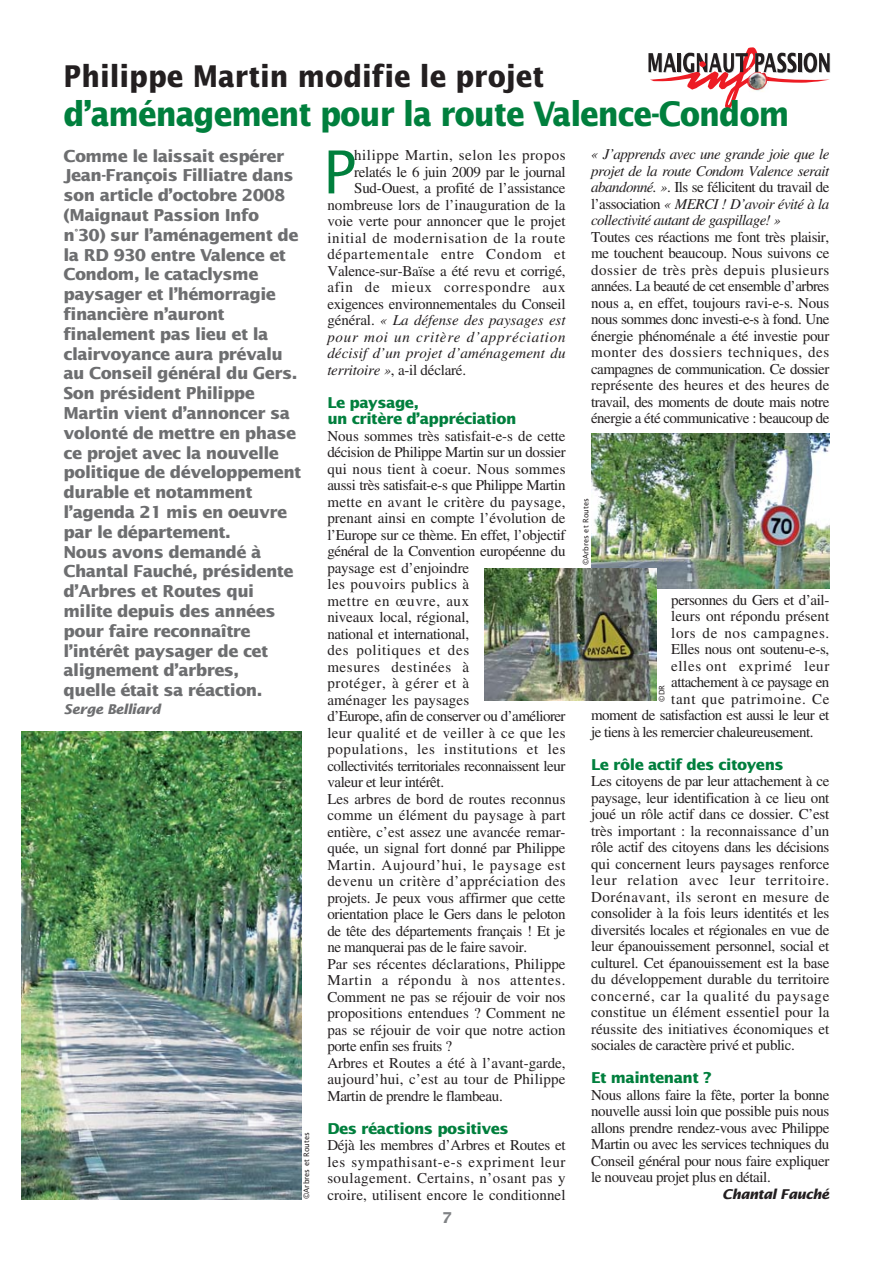
<style>
.page{position:relative;width:893px;height:1263px;background:#fff}
.page>*{position:absolute;margin:0;border:0;box-sizing:border-box;transform-origin:0 0}
.t1{font:59.4px "Lucida Sans";color:#007f3d}
.t2{font:700 33.75px "Lucida Sans";letter-spacing:-.035em;color:#007f3d;scale:.9 1}
.t3{font:700 30px "Lucida Sans";color:#231f20;scale:.9 1}
.t4{font:700 16.5px/19.8px "Lucida Sans";letter-spacing:-.035em;color:#6d6e70}
.t5{font:15px/16.5px "Times";letter-spacing:-.005em;color:#231f20;text-align:justify}
.t6{font:italic 15px/16.5px "Times";letter-spacing:-.005em;color:#231f20;text-align:justify}
.t7{font:15px "Times";letter-spacing:-.035em;color:#231f20}
.t8{font:700 15px/16.5px "Lucida Sans";letter-spacing:-.035em;color:#007f3d}
.t9{font:15px "Times";letter-spacing:.04em;color:#231f20}
.t10{font:15px "Times";letter-spacing:.05em;color:#231f20}
.t11{font:15px "Times";letter-spacing:.045em;color:#231f20}
.t12{font:italic 15px "Times";letter-spacing:.05em;color:#231f20}
.t13{font:15px "Times";letter-spacing:.035em;color:#231f20}
.t14{font:15px "Times";letter-spacing:-.025em;color:#231f20}
.t15{font:700 15px "Lucida Sans";color:#808285}
.t16{font:italic 700 13.5px "Lucida Sans";letter-spacing:-.035em;color:#6d6e70}
.t17{font:italic 700 13.5px "Lucida Sans";letter-spacing:-.035em;color:#231f20}
.t18{font:7.5px "Lucida Sans";color:#231f20}
.s1{font-style:normal}
.s2{font-style:italic}
</style>
<div class="page">
<svg style="left:648px;top:47px;width:182px;height:63px"></svg>
<img style="left:591px;top:433px;width:238px;height:156px">
<img style="left:21px;top:731px;width:281px;height:468px">
<img style="left:484px;top:569px;width:172px;height:132px">
<h3 class="t3" style="left:64px;top:64px;width:535px">Philippe Martin modifie le projet</h3>
<h2 class="t2" style="left:64px;top:100px;width:808px">d’aménagement pour la route Valence-Condom</h2>
<p class="t6" style="left:591px;top:147px;width:240px">« J’apprends avec une grande joie que le projet de la route Condom Valence serait abandonné. »<span class="s1">. Ils se félicitent du travail de l’association</span> « MERCI ! D’avoir évité à la collectivité autant de gaspillage! »</p>
<p class="t5" style="left:591px;top:230px;width:240px">Toutes ces réactions me font très plaisir, me touchent beaucoup. Nous suivons ce dossier de très près depuis plusieurs années. La beauté de cet ensemble d’arbres nous a, en effet, toujours ravi-e-s. Nous nous sommes donc investi-e-s à fond. Une énergie phénoménale a été investie pour monter des dossiers techniques, des campagnes de com munication. Ce dossier représente des heures et des heures de travail, des moments de doute mais notre énergie a été commu ni cative : beau coup de</p>
<p class="t4" style="left:64px;top:147px;width:239px">Comme le laissait espérer<br>Jean-François Filliatre dans son article d’octobre 2008 (Maignaut Passion Info n°30) sur l’aménagement de la RD 930 entre Valence et<br>Condom, le cataclysme paysager et l’hémorragie financière n’auront finalement pas lieu et la clairvoyance aura prévalu au Conseil général du Gers.<br>Son président Philippe<br>Martin vient d’annoncer sa volonté de mettre en phase ce projet avec la nouvelle politique de développement durable et notamment l’agenda 21 mis en oeuvre par le département.<br>Nous avons demandé à<br>Chantal Fauché, présidente d’Arbres et Routes qui milite depuis des années pour faire reconnaître l’intérêt paysager de cet alignement d’arbres,<br>quelle était sa réaction.</p>
<p class="t16" style="left:64px;top:703px;width:98px">Serge Belliard</p>
<h1 class="t1" style="left:323px;top:148px;width:34px">P</h1>
<p class="t13" style="left:354px;top:150px;width:213px">hilippe Martin, selon les propos</p>
<p class="t5" style="left:354px;top:165px;width:213px">relatés le 6 juin 2009 par le journal</p>
<p class="t5" style="left:354px;top:182px;width:213px">Sud-Ouest, a profité de l’assistance</p>
<p class="t5" style="left:327px;top:198px;width:240px">nombreuse lors de l’inauguration de la</p>
<p class="t5" style="left:327px;top:215px;width:240px">voie verte pour annoncer que le projet</p>
<p class="t11" style="left:327px;top:232px;width:240px">initial de modernisation de la route</p>
<p class="t10" style="left:327px;top:249px;width:240px">départementale entre Condom et</p>
<p class="t5" style="left:327px;top:264px;width:240px">Valence-sur-Baïse a été revu et corrigé,</p>
<p class="t10" style="left:327px;top:282px;width:240px">afin de mieux corres pondre aux</p>
<p class="t5" style="left:327px;top:297px;width:240px">exigences environnementales du Conseil</p>
<p class="t6" style="left:327px;top:313px;width:240px"><span class="s1">général.</span> « La défense des paysages est</p>
<p class="t12" style="left:327px;top:331px;width:240px">pour moi un critère d’appréciation</p>
<p class="t6" style="left:327px;top:346px;width:240px">décisif d’un projet d’aménagement du</p>
<p class="t5" style="left:327px;top:363px;width:140px"><span class="s2">ter ri toire »</span>, a-il déclaré.</p>
<p class="t8" style="left:327px;top:395px;width:190px">Le paysage,<br>un critère d’appréciation</p>
<p class="t5" style="left:327px;top:429px;width:240px;text-align:left">Nous sommes très satisfait-e-s de cette décision de Philippe Martin sur un dossier qui nous tient à coeur. Nous sommes aussi très satisfait-e-s que Philippe Martin mette en avant le critère du paysage, prenant ainsi en compte l’évolution de l’Europe sur ce thème. En effet, l’objectif général de la Convention européenne du paysage est d’enjoindre<br>les pouvoirs publics à<br>mettre en œuvre, aux<br>niveaux local, régional,<br>national et international,<br>des politiques et des<br>mesures destinées à<br>protéger, à gérer et à<br>amé nager les paysages<br>d’Europe, afin de conserver ou d’améliorer leur qualité et de veiller à ce que les populations, les institutions et les collectivités territoriales reconnaissent leur valeur et leur intérêt.<br>Les arbres de bord de routes reconnus comme un élément du paysage à part entière, c’est assez une avancée remar - quée, un signal fort donné par Philippe Martin. Aujourd’hui, le paysage est devenu un critère d’appré ciation des projets. Je peux vous affirmer que cette orientation place le Gers dans le peloton de tête des départements français ! Et je ne manquerai pas de le faire savoir.<br>Par ses récentes déclarations, Philippe Martin a répondu à nos attentes.<br>Comment ne pas se réjouir de voir nos propositions entendues ? Comment ne pas se réjouir de voir que notre action porte enfin ses fruits ?<br>Arbres et Routes a été à l’avant-garde, aujourd’hui, c’est au tour de Philippe Martin de prendre le flambeau.</p>
<p class="t8" style="left:327px;top:1121px;width:183px">Des réactions positives</p>
<p class="t5" style="left:327px;top:1139px;width:240px">Déjà les membres d’Arbres et Routes et les sympathisant-e-s expriment leur soulagement. Certains, n’osant pas y croire, utilisent encore le conditionnel</p>
<p class="t18" style="left:582px;top:565px;width:68px;rotate:-90deg">©Arbres et Routes</p>
<p class="t14" style="left:671px;top:594px;width:160px">per sonnes du Gers et d’ail -</p>
<p class="t5" style="left:671px;top:610px;width:160px">leurs ont répondu présent</p>
<p class="t9" style="left:671px;top:627px;width:160px">lors de nos campagnes.</p>
<p class="t5" style="left:671px;top:643px;width:160px">Elles nous ont soutenu-e-s,</p>
<p class="t9" style="left:671px;top:660px;width:160px">elles ont exprimé leur</p>
<p class="t7" style="left:671px;top:677px;width:160px">attachement à ce paysage en</p>
<p class="t9" style="left:671px;top:693px;width:160px">tant que patrimoine. Ce</p>
<p class="t7" style="left:591px;top:710px;width:240px">moment de satisfaction est aussi le leur et</p>
<p class="t7" style="left:591px;top:726px;width:224px">je tiens à les remercier chaleureusement.</p>
<p class="t8" style="left:591px;top:757px;width:194px">Le rôle actif des citoyens</p>
<p class="t5" style="left:591px;top:775px;width:240px">Les citoyens de par leur attachement à ce paysage, leur identification à ce lieu ont joué un rôle actif dans ce dossier. C’est très important : la reconnaissance d’un rôle actif des citoyens dans les décisions qui concernent leurs paysages renforce leur relation avec leur territoire.<br>Dorénavant, ils seront en mesure de consolider à la fois leurs identités et les diversités locales et régionales en vue de leur épanouissement personnel, social et culturel. Cet épanouissement est la base du développement durable du territoire concerné, car la qualité du paysage constitue un élément essentiel pour la réussite des initiatives économiques et sociales de caractère privé et public.</p>
<p class="t8" style="left:591px;top:1071px;width:122px">Et maintenant ?</p>
<p class="t5" style="left:591px;top:1088px;width:240px">Nous allons faire la fête, porter la bonne nouvelle aussi loin que possible puis nous allons prendre rendez-vous avec Philippe Martin ou avec les services techniques du Conseil général pour nous faire expliquer le nouveau projet plus en détail.</p>
<p class="t17" style="left:722px;top:1188px;width:109px">Chantal Fauché</p>
<p class="t18" style="left:658px;top:702px;width:18px;rotate:-90deg">©DR</p>
<p class="t18" style="left:303px;top:1199px;width:68px;rotate:-90deg">©Arbres et Routes</p>
<p class="t15" style="left:441px;top:1212px;width:12px">7</p>
</div>
